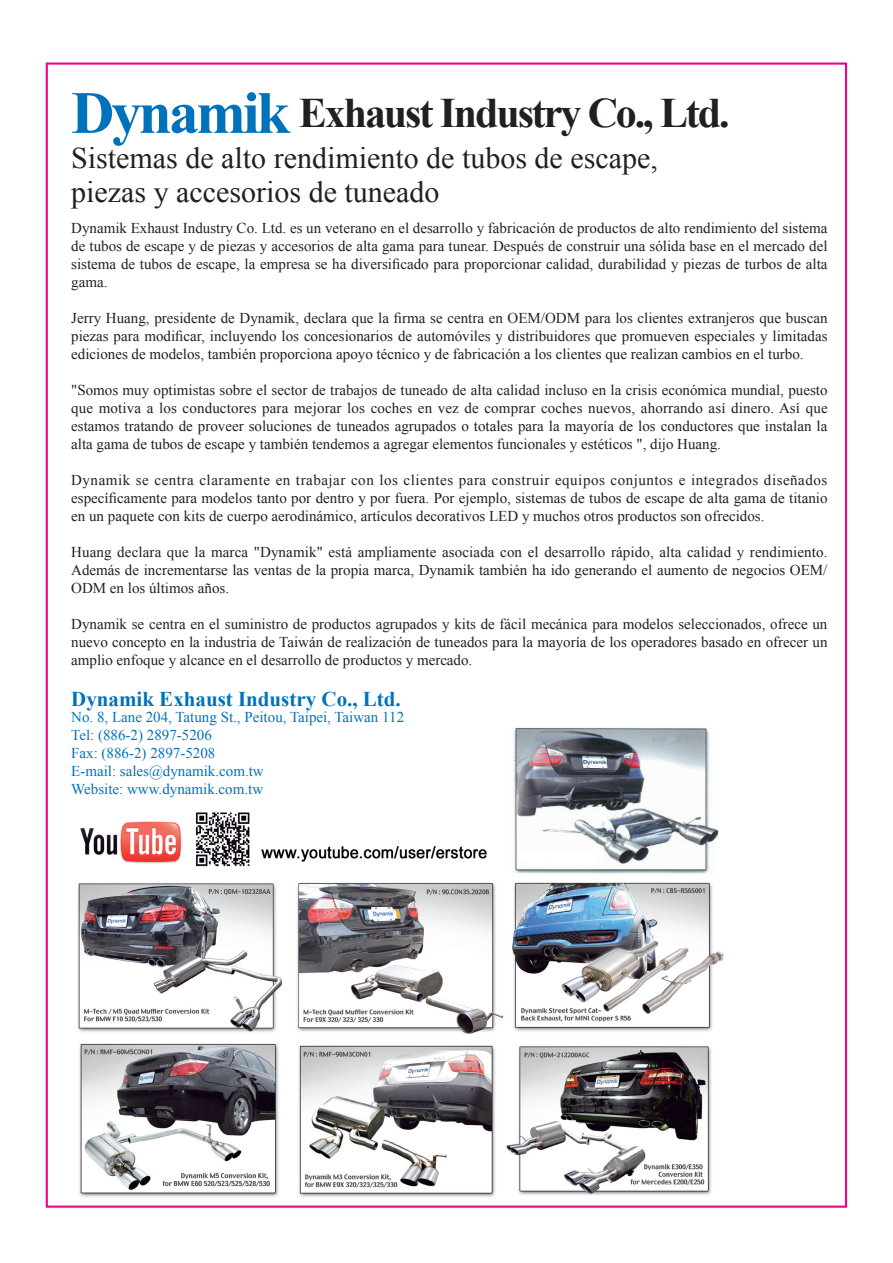
<style>
.page{position:relative;width:893px;height:1263px;background:#fff}
.page>*{position:absolute;margin:0;border:0;box-sizing:border-box;transform-origin:0 0}
.t1{font:700 42px "Times New Roman";letter-spacing:-.05em;color:#231f20}
.t2{font:30px/34.5px "Times New Roman";color:#231f20}
.t3{font:700 21px "Times New Roman";color:#0072bc}
.t4{font:15px/18px "Times New Roman";color:#231f20;text-align:justify}
.t5{font:15px/18px "Times New Roman";color:#0072bc}
.s1{font-size:60px;color:#0072bc}
</style>
<div class="page">
<img style="left:77px;top:727px;width:647px;height:470px">
<img style="left:77px;top:804px;width:420px;height:76px">
<h1 class="t1" style="left:71px;top:89px;width:660px"><span class="s1">Dynamik</span> Exhaust Industry Co., Ltd.</h1>
<h2 class="t2" style="left:71px;top:140px;width:588px">Sistemas de alto rendimiento de tubos de escape, piezas y accesorios de tuneado</h2>
<p class="t4" style="left:71px;top:218px;width:758px">Dynamik Exhaust Industry Co. Ltd. es un veterano en el desarrollo y fabricación de productos de alto rendimiento del sistema de tubos de escape y de piezas y accesorios de alta gama para tunear. Después de construir una sólida base en el mercado del sistema de tubos de escape, la empresa se ha diversificado para proporcionar calidad, durabilidad y piezas de turbos de alta gama.</p>
<p class="t4" style="left:71px;top:308px;width:758px">Jerry Huang, presidente de Dynamik, declara que la firma se centra en OEM/ODM para los clientes extranjeros que buscan piezas para modificar, incluyendo los concesionarios de automóviles y distribuidores que promueven especiales y limitadas ediciones de modelos, también proporciona apoyo técnico y de fabricación a los clientes que realizan cambios en el turbo.</p>
<p class="t4" style="left:71px;top:380px;width:758px">"Somos muy optimistas sobre el sector de trabajos de tuneado de alta calidad incluso en la crisis económica mundial, puesto que motiva a los conductores para mejorar los coches en vez de comprar coches nuevos, ahorrando así dinero. Así que estamos tratando de proveer soluciones de tuneados agrupados o totales para la mayoría de los conductores que instalan la alta gama de tubos de escape y también tendemos a agregar elementos funcionales y estéticos ", dijo Huang.</p>
<p class="t4" style="left:71px;top:470px;width:758px">Dynamik se centra claramente en trabajar con los clientes para construir equipos conjuntos e integrados diseñados específicamente para modelos tanto por dentro y por fuera. Por ejemplo, sistemas de tubos de escape de alta gama de titanio en un paquete con kits de cuerpo aerodinámico, artículos decorativos LED y muchos otros productos son ofrecidos.</p>
<p class="t4" style="left:71px;top:542px;width:758px">Huang declara que la marca "Dynamik" está ampliamente asociada con el desarrollo rápido, alta calidad y rendimiento.<br>Además de incrementarse las ventas de la propia marca, Dynamik también ha ido generando el aumento de negocios OEM/ ODM en los últimos años.</p>
<p class="t4" style="left:71px;top:614px;width:758px">Dynamik se centra en el suministro de productos agrupados y kits de fácil mecánica para modelos seleccionados, ofrece un nuevo concepto en la industria de Taiwán de realización de tuneados para la mayoría de los operadores basado en ofrecer un amplio enfoque y alcance en el desarrollo de productos y mercado.</p>
<h3 class="t3" style="left:71px;top:686px;width:331px">Dynamik Exhaust Industry Co., Ltd.</h3>
<p class="t5" style="left:71px;top:707px;width:334px">No. 8, Lane 204, Tatung St., Peitou, Taipei, Taiwan 112<br>Tel: (886-2) 2897-5206<br>Fax: (886-2) 2897-5208<br>E-mail: sales@dynamik.com.tw<br>Website: www.dynamik.com.tw</p>
</div>
